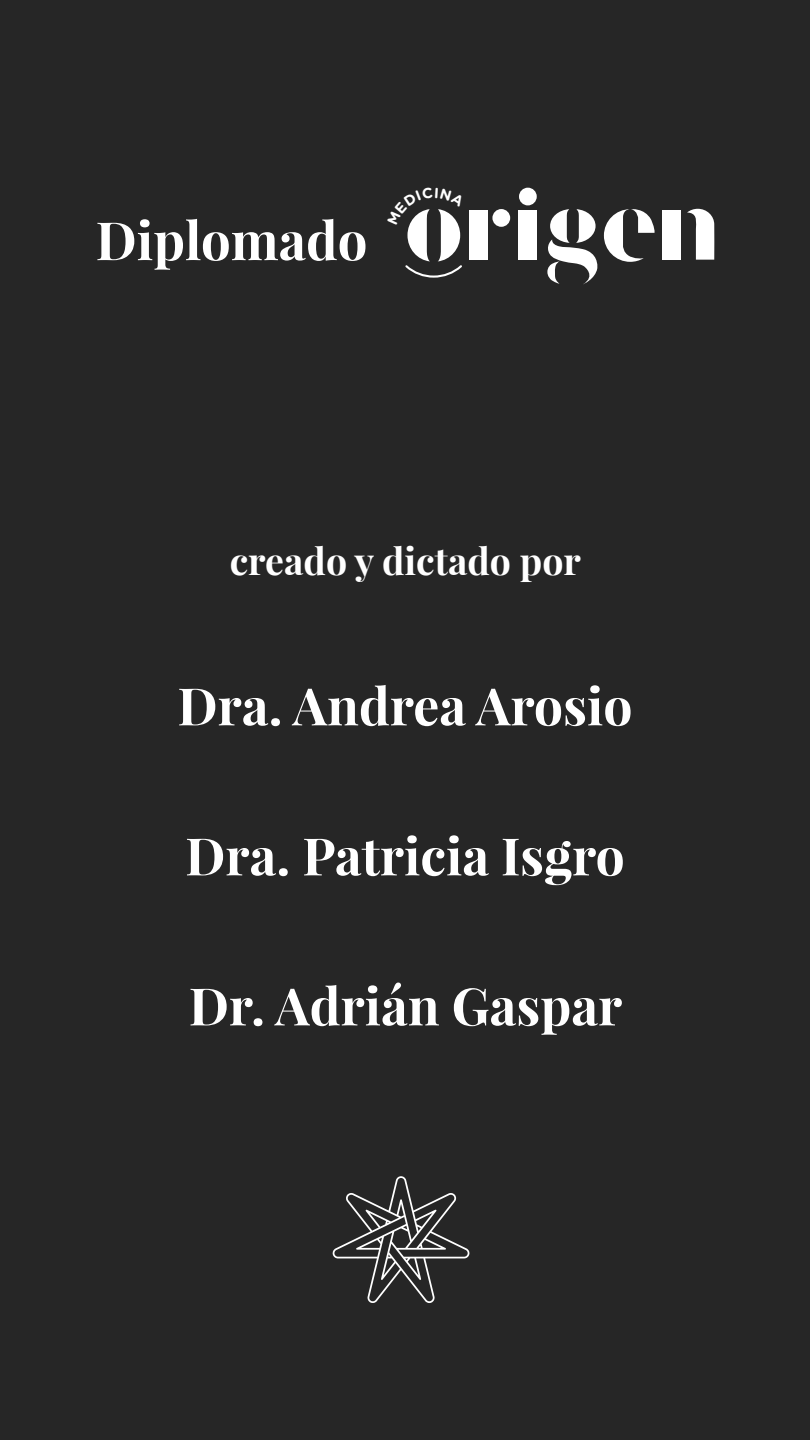
<style>
.page{position:relative;width:810px;height:1440px;background:#262626}
.page>*{position:absolute;margin:0;border:0;box-sizing:border-box;transform-origin:0 0}
.t1{font:700 52.88px "Playfair Display";color:#fff}
.t2{font:700 51.75px "Playfair Display";color:#fff}
.t3{font:700 37.5px "Playfair Display";color:#fff}
</style>
<div class="page">
<svg style="left:332px;top:1176px;width:138px;height:127px"></svg>
<div style="left:469px;top:210px;width:19px;height:50px;background:#fff"></div>
<div style="left:519px;top:210px;width:18px;height:50px;background:#fff"></div>
<div style="left:492px;top:209px;width:18px;height:18px;background:#fff;border-radius:50%"></div>
<div style="left:519px;top:188px;width:18px;height:17px;background:#fff;border-radius:50%"></div>
<svg style="left:547px;top:209px;width:108px;height:75px"></svg>
<div style="left:663px;top:210px;width:18px;height:50px;background:#fff"></div>
<svg style="left:687px;top:209px;width:27px;height:51px"></svg>
<svg style="left:405px;top:209px;width:57px;height:69px"></svg>
<p class="t1" style="left:96px;top:207px;width:273px">Diplomado</p>
<p class="t3" style="left:230px;top:538px;width:353px">creado y dictado por</p>
<p class="t2" style="left:177px;top:673px;width:457px">Dra. Andrea Arosio</p>
<p class="t2" style="left:185px;top:823px;width:441px">Dra. Patricia Isgro</p>
<p class="t2" style="left:189px;top:973px;width:435px">Dr. Adrián Gaspar</p>
</div>
